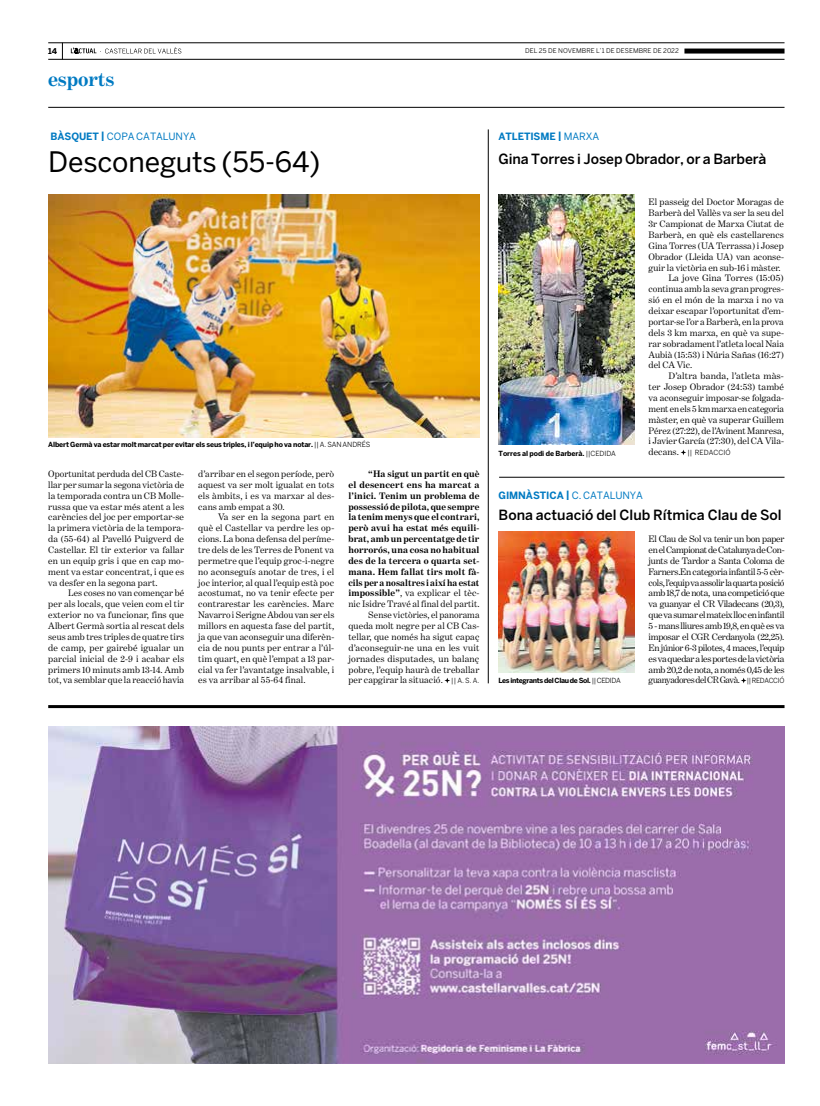
<style>
.page{position:relative;width:820px;height:1106px;background:#fff}
.page>*{position:absolute;margin:0;border:0;box-sizing:border-box;transform-origin:0 0}
.t1{font:28px "Benton Sans";letter-spacing:-.005em;color:#000}
.t2{font:700 20px "Benton Modern One";letter-spacing:-.005em;color:#007ac2}
.t3{font:500 14px "Benton Sans";color:#000}
.t4{font:700 10px "Benton Sans";letter-spacing:-.01em;color:#007ac2}
.t5{font:10px "Benton Sans";letter-spacing:-.005em;color:#007ac2}
.t6{font:9.5px/10.9px "Benton Modern One";letter-spacing:.005em;color:#000;text-align:justify}
.t7{font:700 9.5px/10.9px "Benton Modern One";letter-spacing:.015em;color:#000;text-align:right}
.t8{font:700 8px "Benton Sans";color:#000}
.t9{font:700 7px "Benton Sans";letter-spacing:-.02em;color:#000}
.t10{font:700 7px "Benton Sans";letter-spacing:-.05em;color:#000}
.t11{font:7px "Benton Sans";letter-spacing:.005em;color:#000}
.t12{font:6.5px "Benton Sans";letter-spacing:.005em;color:#000}
.s1{font-weight:700}
.s2{font-weight:400}
.s3{font-family:"Benton Sans";font-weight:400;font-size:7px}
.s4{font-family:"Benton Modern One";font-size:9.5px}
.s5{font-family:"Benton Sans";font-size:7px}
</style>
<div class="page">
<svg style="left:62px;top:44px;width:1px;height:15px"></svg>
<hr style="left:48px;top:107px;width:736px;height:1px;background:#000">
<hr style="left:48px;top:43px;width:736px;height:1px;background:#000">
<hr style="left:48px;top:59px;width:736px;height:1px;background:#000">
<div style="left:684px;top:49px;width:100px;height:5px;background:#000"></div>
<svg style="left:71px;top:47px;width:110px;height:7px"></svg>
<img style="left:48px;top:726px;width:736px;height:337px">
<hr style="left:48px;top:705px;width:736px;height:3px;background:#000">
<svg style="left:680px;top:449px;width:6px;height:6px"></svg>
<img style="left:48px;top:195px;width:431px;height:242px">
<img style="left:498px;top:195px;width:136px;height:250px">
<img style="left:498px;top:531px;width:136px;height:141px">
<hr style="left:488px;top:129px;width:1px;height:554px;background:#000">
<hr style="left:499px;top:477px;width:285px;height:1px;background:#000">
<svg style="left:741px;top:678px;width:5px;height:5px"></svg>
<svg style="left:444px;top:678px;width:6px;height:5px"></svg>
<p class="t8" style="left:48px;top:46px;width:11px">14</p>
<p class="t12" style="left:525px;top:47px;width:155px">DEL 25 DE NOVEMBRE L’1 DE DESEMBRE DE 2022</p>
<h2 class="t2" style="left:48px;top:68px;width:68px">esports</h2>
<p class="t5" style="left:50px;top:131px;width:147px"><span class="s1">BÀSQUET |</span> COPA CATALUNYA</p>
<p class="t4" style="left:498px;top:131px;width:102px">ATLETISME | <span class="s2">MARXA</span></p>
<h1 class="t1" style="left:48px;top:145px;width:273px">Desconeguts (55-64)</h1>
<h3 class="t3" style="left:498px;top:151px;width:269px">Gina Torres i Josep Obrador, or a Barberà</h3>
<p class="t9" style="left:48px;top:440px;width:323px">Albert Germà va estar molt marcat per evitar els seus triples, i l’equip ho va notar. <span class="s2">|| A. SAN ANDRÉS</span></p>
<p class="t6" style="left:48px;top:468px;width:137px">Oportunitat perduda del CB Caste&shy;llar per sumar la segona victòria de la temporada contra un CB Molle&shy;russa que va estar més atent a les carències del joc per emportar-se la primera victòria de la tempora&shy;da (55-64) al Pavelló Puigverd de Castellar. El tir exterior va fallar en un equip gris i que en cap mo&shy;ment va estar concentrat, i que es va desfer en la segona part.</p>
<p class="t6" style="left:48px;top:588px;width:137px;text-indent:20px">Les coses no van començar bé per als locals, que veien com el tir exterior no va funcionar, fins que Albert Germà sortia al rescat dels seus amb tres triples de quatre tirs de camp, per gairebé igualar un parcial inicial de 2-9 i acabar els primers 10 minuts amb 13-14. Amb tot, va semblar que la reacció havia</p>
<p class="t6" style="left:198px;top:468px;width:137px">d’arribar en el segon període, però aquest va ser molt igualat en tots els àmbits, i es va marxar al des&shy;cans amb empat a 30.</p>
<p class="t6" style="left:198px;top:512px;width:137px;text-indent:20px">Va ser en la segona part en què el Castellar va perdre les op&shy;cions. La bona defensa del períme&shy;tre dels de les Terres de Ponent va permetre que l’equip groc-i-negre no aconseguís anotar de tres, i el joc interior, al qual l’equip està poc acostumat, no va tenir efecte per contrarestar les carències. Marc Navarro i Serigne Abdou van ser els millors en aquesta fase del partit, ja que van aconseguir una diferèn&shy;cia de nou punts per entrar a l’úl&shy;tim quart, en què l’empat a 13 par&shy;cial va fer l’avantatge insalvable, i es va arribar al 55-64 final.</p>
<p class="t7" style="left:348px;top:468px;width:133px">“Ha sigut un partit en què<br>el desencert ens ha marcat a l’inici. Tenim un problema de possessió de pilota, que sempre la tenim menys que el contrari, però avui ha estat més equili&shy;brat, amb un percentatge de tir horrorós, una cosa no habitual des de la tercera o quarta set&shy;mana. Hem fallat tirs molt fà&shy;cils per a nosaltres i així ha estat impossible”<span class="s2">, va explicar el tèc&shy;nic Isidre Travé al final del partit.<br>Sense victòries, el panorama queda molt negre per al CB Cas&shy;tellar, que només ha sigut capaç d’aconseguir-ne una en les vuit jornades disputades, un balanç pobre, l’equip haurà de treballar per capgirar la situació.</span> <span class="s3">|| A. S. A.</span></p>
<p class="t9" style="left:498px;top:449px;width:119px">Torres al podi de Barberà. <span class="s2">||CEDIDA</span></p>
<p class="t6" style="left:648px;top:197px;width:137px">El passeig del Doctor Moragas de</p>
<p class="t6" style="left:648px;top:208px;width:137px">Barberà del Vallès va ser la seu del</p>
<p class="t6" style="left:648px;top:218px;width:137px">3r Campionat de Marxa Ciutat de</p>
<p class="t6" style="left:648px;top:229px;width:137px">Barberà, en què els castellarencs</p>
<p class="t6" style="left:648px;top:240px;width:137px">Gina Torres (UA Terrassa) i Josep</p>
<p class="t6" style="left:648px;top:251px;width:137px">Obrador (Lleida UA) van aconse-</p>
<p class="t6" style="left:648px;top:262px;width:134px">guir la victòria en sub-16 i màster.</p>
<p class="t6" style="left:668px;top:273px;width:117px">La jove Gina Torres (15:05)</p>
<p class="t6" style="left:648px;top:284px;width:137px">continua amb la seva gran progres-</p>
<p class="t6" style="left:648px;top:294px;width:137px">sió en el món de la marxa i no va</p>
<p class="t6" style="left:648px;top:305px;width:137px">deixar escapar l’oportunitat d’em-</p>
<p class="t6" style="left:648px;top:316px;width:137px">portar-se l’or a Barberà, en la prova</p>
<p class="t6" style="left:648px;top:327px;width:137px">dels 3 km marxa, en què va supe-</p>
<p class="t6" style="left:648px;top:338px;width:137px">rar sobradament l’atleta local Naia</p>
<p class="t6" style="left:648px;top:349px;width:137px">Aubià (15:53) i Núria Sañas (16:27)</p>
<p class="t6" style="left:648px;top:360px;width:45px">del CA Vic.</p>
<p class="t6" style="left:668px;top:370px;width:117px">D’altra banda, l’atleta màs-</p>
<p class="t6" style="left:648px;top:381px;width:137px">ter Josep Obrador (24:53) també</p>
<p class="t6" style="left:648px;top:392px;width:137px">va aconseguir imposar-se folgada-</p>
<p class="t6" style="left:648px;top:403px;width:137px">ment en els 5 km marxa en categoria</p>
<p class="t6" style="left:648px;top:414px;width:137px">màster, en què va superar Guillem</p>
<p class="t6" style="left:648px;top:425px;width:137px">Pérez (27:22), de l’Avinent Manresa,</p>
<p class="t6" style="left:648px;top:436px;width:137px">i Javier García (27:30), del CA Vila-</p>
<p class="t11" style="left:648px;top:448px;width:83px"><span class="s4">decans.</span> || REDACCIÓ</p>
<p class="t4" style="left:498px;top:489px;width:146px">GIMNÀSTICA | <span class="s2">C. CATALUNYA</span></p>
<h3 class="t3" style="left:498px;top:506px;width:284px">Bona actuació del Club Rítmica Clau de Sol</h3>
<p class="t10" style="left:498px;top:676px;width:124px">Les integrants del Clau de Sol. <span class="s2">|| CEDIDA</span></p>
<p class="t6" style="left:648px;top:533px;width:137px">El Clau de Sol va tenir un bon paper en el Campionat de Catalunya de Con&shy;junts de Tardor a Santa Coloma de Farners.En categoria infantil 5-5 cèr&shy;cols, l’equip va assolir la quarta posició amb 18,7 de nota, una competició que va guanyar el CR Viladecans (20,3), que va sumar el mateix lloc en infantil 5 - mans lliures amb 19,8, en què es va imposar el CGR Cerdanyola (22,25).<br>En júnior 6-3 pilotes, 4 maces, l’equip es va quedar a les portes de la victòria amb 20,2 de nota, a només 0,45 de les guanyadores del CR Gavà. <span class="s5">|| REDACCIÓ</span></p>
</div>
